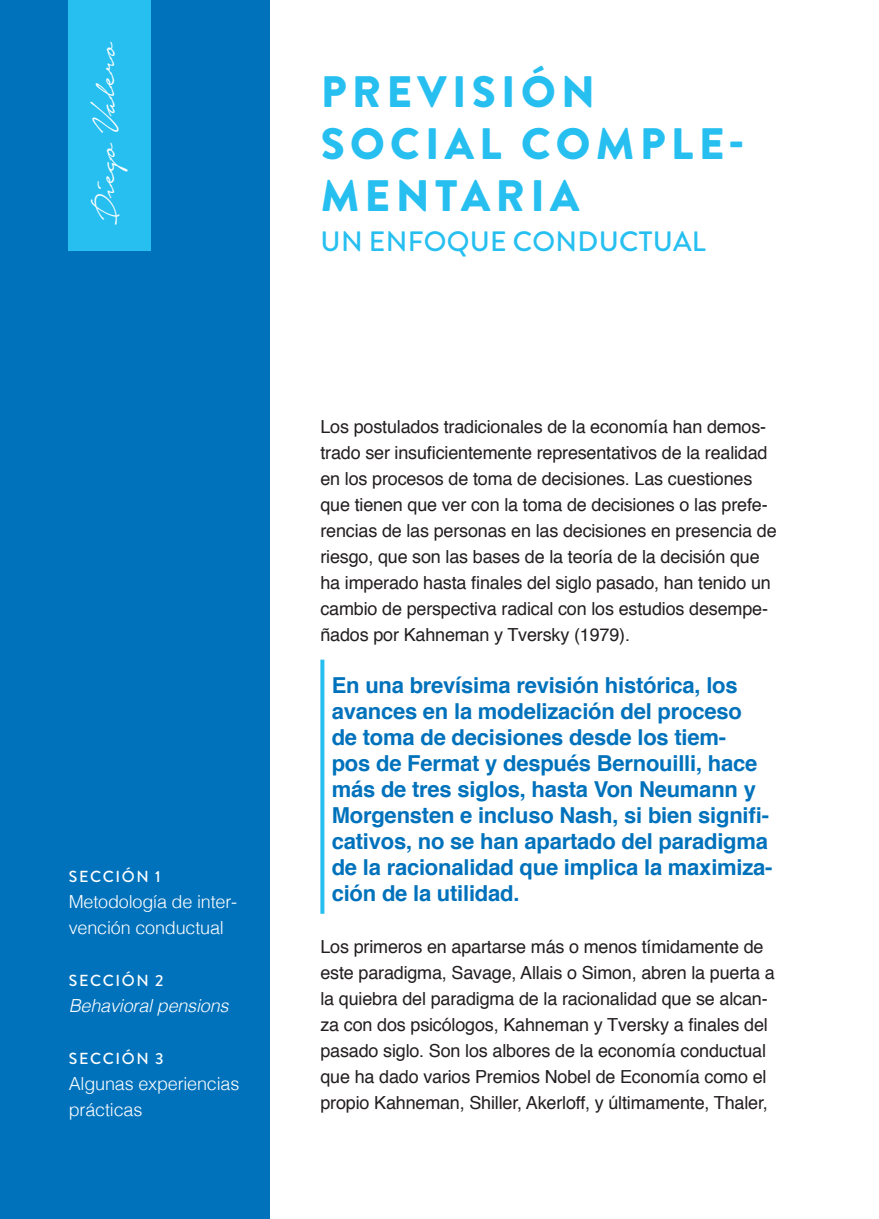
<style>
.page{position:relative;width:879px;height:1219px;background:#fff}
.page>*{position:absolute;margin:0;border:0;box-sizing:border-box;transform-origin:0 0}
.t1{font:900 44px/52px "Brandon Grotesque";letter-spacing:.12em;color:#26bff0}
.t2{font:42px "Notera Personal Use Only";color:#fff}
.t3{font:500 28px "Brandon Grotesque";letter-spacing:.01em;color:#26bff0}
.t4{font:700 22px/26px "Helvetica";letter-spacing:-.01em;color:#0072bc}
.t5{font:18px/26px "Helvetica";letter-spacing:-.01em;color:#231f20}
.t6{font:300 18px/26px "Helvetica";letter-spacing:-.01em;color:#fff}
.t7{font:italic 300 18px "Helvetica";letter-spacing:-.01em;color:#fff}
.t8{font:500 16px "Brandon Grotesque";letter-spacing:.1em;color:#fff}
</style>
<div class="page">
<div style="left:0;top:0;width:269px;height:1219px;background:#0072bc"></div>
<div style="left:68px;top:0;width:83px;height:251px;background:#26bff0"></div>
<svg style="left:320px;top:660px;width:4px;height:254px"></svg>
<p class="t2" style="left:85px;top:225px;width:184px;rotate:-90deg">Diego Valero</p>
<p class="t8" style="left:69px;top:865px;width:93px">SECCIÓN 1</p>
<p class="t6" style="left:69px;top:887px;width:170px">Metodología de inter&shy;vención conductual</p>
<p class="t8" style="left:69px;top:969px;width:96px">SECCIÓN 2</p>
<p class="t7" style="left:69px;top:990px;width:161px">Behavioral pensions</p>
<p class="t8" style="left:69px;top:1047px;width:96px">SECCIÓN 3</p>
<p class="t6" style="left:69px;top:1069px;width:172px">Algunas experiencias prácticas</p>
<p class="t1" style="left:321px;top:67px;width:276px">PREVISIÓN</p>
<p class="t1" style="left:321px;top:119px;width:425px">SOCIAL COMPLE-<br>MENTARIA</p>
<p class="t3" style="left:321px;top:222px;width:387px">UN ENFOQUE CONDUCTUAL</p>
<p class="t5" style="left:320px;top:415px;width:458px">Los postulados tradicionales de la economía han demos&shy;trado ser insuficientemente representativos de la realidad en los procesos de toma de decisiones. Las cuestiones que tienen que ver con la toma de decisiones o las prefe&shy;rencias de las personas en las decisiones en presencia de riesgo, que son las bases de la teoría de la decisión que ha imperado hasta finales del siglo pasado, han tenido un cambio de perspectiva radical con los estudios desempe&shy;ñados por Kahneman y Tversky (1979).</p>
<p class="t4" style="left:332px;top:673px;width:442px">En una brevísima revisión histórica, los avances en la modelización del proceso de toma de decisiones desde los tiem-<br>pos de Fermat y después Bernouilli, hace más de tres siglos, hasta Von Neumann y Morgensten e incluso Nash, si bien signifi&shy;cativos, no se han apartado del paradigma de la racionalidad que implica la maximiza&shy;ción de la utilidad.</p>
<p class="t5" style="left:320px;top:935px;width:456px">Los primeros en apartarse más o menos tímidamente de este paradigma, Savage, Allais o Simon, abren la puerta a la quiebra del paradigma de la racionalidad que se alcan&shy;za con dos psicólogos, Kahneman y Tversky a finales del pasado siglo. Son los albores de la economía conductual que ha dado varios Premios Nobel de Economía como el propio Kahneman, Shiller, Akerloff, y últimamente, Thaler,</p>
</div>
